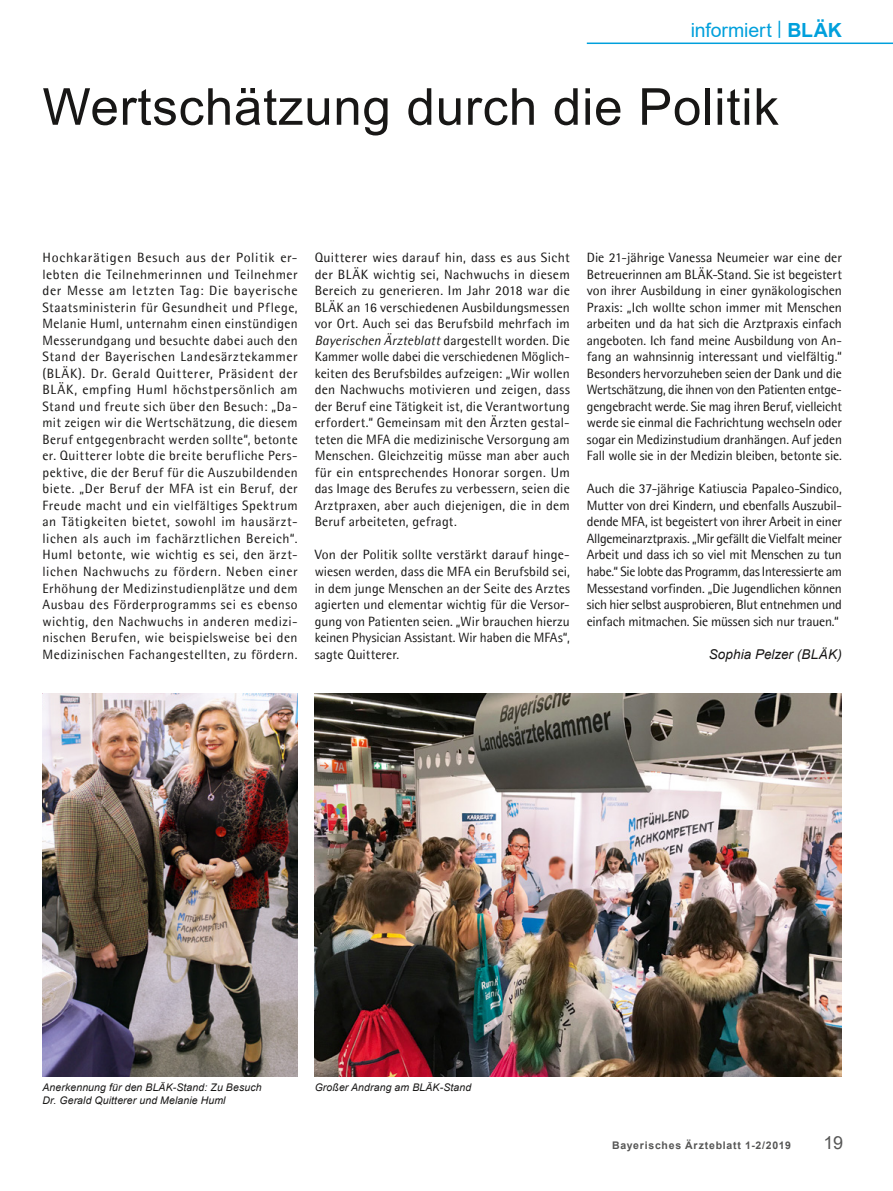
<style>
.page{position:relative;width:893px;height:1191px;background:#fff}
.page>*{position:absolute;margin:0;border:0;box-sizing:border-box;transform-origin:0 0}
.Headline{font:51px "Arial";letter-spacing:.015em;color:#181716}
.t1{font:19.5px "Arial";letter-spacing:-.005em;color:#00a0dc}
.t2{font:18px "Arial";color:#565655}
.Grundtext{font:13.5px/16.5px "Agfa Rotis Semisans";letter-spacing:.005em;color:#181716;text-align:justify}
.Verfasser{font:italic 13.5px "Arial";letter-spacing:.005em;color:#181716}
.BU{font:italic 10.5px/13.5px "Arial";letter-spacing:.01em;color:#181716}
.t3{font:700 10.5px "Arial";letter-spacing:.07em;color:#565655}
.s1{font-weight:700}
.s2{font-style:italic}
</style>
<div class="page">
<hr style="left:587px;top:43px;width:306px;height:1px;background:#00a0dc">
<img style="left:315px;top:694px;width:527px;height:382px">
<img style="left:43px;top:694px;width:255px;height:382px">
<h2 class="t1" style="left:691px;top:16px;width:153px">informiert <sup>|</sup> <span class="s1">BLÄK</span></h2>
<p class="Headline" style="left:43px;top:72px;width:738px">Wertschätzung durch die Politik</p>
<p class="Grundtext" style="left:43px;top:249px;width:257px">Hochkarätigen Besuch aus der Politik er&shy;lebten die Teilnehmerinnen und Teilnehmer der Messe am letzten Tag: Die bayerische Staatsministerin für Gesundheit und Pflege, Melanie Huml, unternahm einen einstündigen Messerundgang und besuchte dabei auch den Stand der Bayerischen Landesärztekammer (BLÄK). Dr. Gerald Quitterer, Präsident der BLÄK, empfing Huml höchstpersönlich am Stand und freute sich über den Besuch: „Da&shy;mit zeigen wir die Wertschätzung, die diesem Beruf entgegenbracht werden sollte“, betonte er. Quitterer lobte die breite berufliche Pers&shy;pektive, die der Beruf für die Auszubildenden biete. „Der Beruf der MFA ist ein Beruf, der Freude macht und ein vielfältiges Spektrum an Tätigkeiten bietet, sowohl im hausärzt&shy;lichen als auch im fachärztlichen Bereich“.<br>Huml betonte, wie wichtig es sei, den ärzt&shy;lichen Nachwuchs zu fördern. Neben einer Erhöhung der Medizinstudienplätze und dem Ausbau des Förderprogramms sei es ebenso wichtig, den Nachwuchs in anderen medizi&shy;nischen Berufen, wie beispielsweise bei den Medizinischen Fachangestellten, zu fördern.</p>
<p class="Grundtext" style="left:315px;top:249px;width:257px">Quitterer wies darauf hin, dass es aus Sicht der BLÄK wichtig sei, Nachwuchs in diesem Bereich zu generieren. Im Jahr 2018 war die BLÄK an 16 verschiedenen Ausbildungsmessen vor Ort. Auch sei das Berufsbild mehrfach im <span class="s2">Bayerischen Ärzteblatt</span> dargestellt worden. Die Kammer wolle dabei die verschiedenen Möglich&shy;keiten des Berufsbildes aufzeigen: „Wir wollen den Nachwuchs motivieren und zeigen, dass der Beruf eine Tätigkeit ist, die Verantwortung erfordert.“ Gemeinsam mit den Ärzten gestal&shy;teten die MFA die medizinische Versorgung am Menschen. Gleichzeitig müsse man aber auch für ein entsprechendes Honorar sorgen. Um das Image des Berufes zu verbessern, seien die Arztpraxen, aber auch diejenigen, die in dem Beruf arbeiteten, gefragt.</p>
<p class="Grundtext" style="left:315px;top:546px;width:257px">Von der Politik sollte verstärkt darauf hinge&shy;wiesen werden, dass die MFA ein Berufsbild sei, in dem junge Menschen an der Seite des Arztes agierten und elementar wichtig für die Versor&shy;gung von Patienten seien. „Wir brauchen hierzu keinen Physician Assistant. Wir haben die MFAs“, sagte Quitterer.</p>
<p class="Grundtext" style="left:587px;top:249px;width:257px">Die 21-jährige Vanessa Neumeier war eine der Betreuerinnen am BLÄK-Stand. Sie ist begeistert von ihrer Ausbildung in einer gynäkologischen Praxis: „Ich wollte schon immer mit Menschen arbeiten und da hat sich die Arztpraxis einfach angeboten. Ich fand meine Ausbildung von An&shy;fang an wahnsinnig interessant und vielfältig.“ Besonders hervorzuheben seien der Dank und die Wertschätzung, die ihnen von den Patienten entge&shy;gengebracht werde. Sie mag ihren Beruf, vielleicht werde sie einmal die Fachrichtung wechseln oder sogar ein Medizinstudium dranhängen. Auf jeden Fall wolle sie in der Medizin bleiben, betonte sie.</p>
<p class="Grundtext" style="left:587px;top:480px;width:257px">Auch die 37-jährige Katiuscia Papaleo-Sindico, Mutter von drei Kindern, und ebenfalls Auszubil&shy;dende MFA, ist begeistert von ihrer Arbeit in einer Allgemeinarztpraxis. „Mir gefällt die Vielfalt meiner Arbeit und dass ich so viel mit Menschen zu tun habe.“ Sie lobte das Programm, das Interessierte am Messestand vorfinden. „Die Jugendlichen können sich hier selbst ausprobieren, Blut entnehmen und einfach mitmachen. Sie müssen sich nur trauen.“</p>
<p class="Verfasser" style="left:709px;top:645px;width:135px">Sophia Pelzer (BLÄK)</p>
<p class="BU" style="left:43px;top:1080px;width:220px">Anerkennung für den BLÄK-Stand: Zu Besuch<br>Dr. Gerald Quitterer und Melanie Huml</p>
<p class="BU" style="left:315px;top:1080px;width:158px">Großer Andrang am BLÄK-Stand</p>
<p class="t3" style="left:612px;top:1137px;width:180px">Bayerisches Ärzteblatt 1-2/2019</p>
<h3 class="t2" style="left:823px;top:1130px;width:21px">19</h3>
</div>
